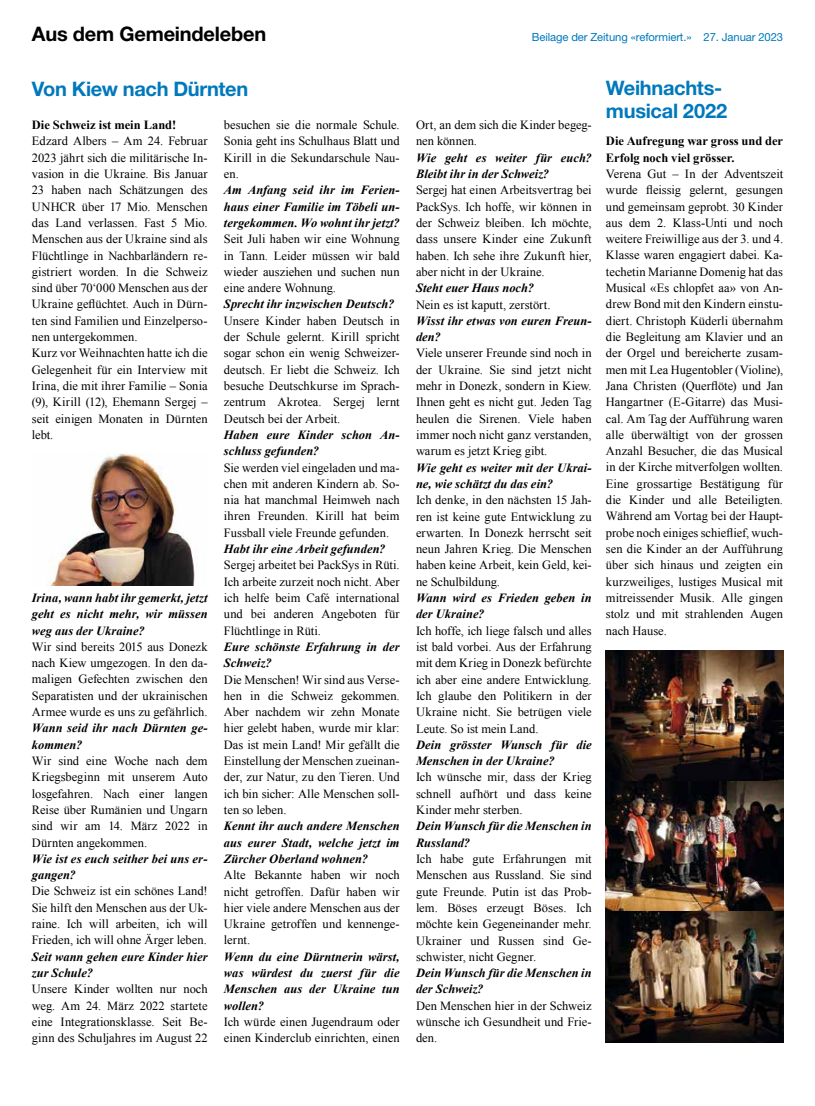
<style>
.page{position:relative;width:815px;height:1106px;background:#fff}
.page>*{position:absolute;margin:0;border:0;box-sizing:border-box;transform-origin:0 0}
.t1{font:700 20px/22.5px "Helvetica Neue LT Std";letter-spacing:-.015em;color:#0079bc}
.t2{font:700 20px "Helvetica Neue LT Std";letter-spacing:-.01em;color:#000}
.t3{font:12.5px/16.2px "Times New Roman";color:#000;text-align:justify}
.t4{font:italic 700 12.5px/16.2px "Times New Roman";letter-spacing:.005em;color:#000}
.t5{font:700 12.5px/16.2px "Times New Roman";color:#000}
.t6{font:11.25px "Helvetica Neue LT Std";letter-spacing:-.01em;color:#0079bc}
</style>
<div class="page">
<img style="left:48px;top:453px;width:147px;height:132px">
<img style="left:606px;top:651px;width:177px;height:391px">
<h1 class="t2" style="left:32px;top:22px;width:236px">Aus dem Gemeindeleben</h1>
<p class="t6" style="left:532px;top:30px;width:253px">Beilage der Zeitung «reformiert.» 27. Januar 2023</p>
<h1 class="t1" style="left:606px;top:76px;width:123px">Weihnachts&shy;musical 2022</h1>
<p class="t5" style="left:606px;top:133px;width:179px">Die Aufregung war gross und der<br>Erfolg noch viel grösser.</p>
<p class="t3" style="left:606px;top:165px;width:179px">Verena Gut – In der Adventszeit wurde fleissig gelernt, gesungen und gemeinsam geprobt. 30 Kinder aus dem 2. Klass-Unti und noch weitere Freiwillige aus der 3. und 4.<br>Klasse waren engagiert dabei. Ka&shy;techetin Marianne Domenig hat das Musical «Es chlopfet aa» von An&shy;drew Bond mit den Kindern einstu&shy;diert. Christoph Küderli übernahm die Begleitung am Klavier und an der Orgel und bereicherte zusam&shy;men mit Lea Hugentobler (Violine), Jana Christen (Querflöte) und Jan Hangartner (E-Gitarre) das Musi&shy;cal. Am Tag der Aufführung waren alle überwältigt von der grossen Anzahl Besucher, die das Musical in der Kirche mitverfolgen wollten.<br>Eine grossartige Bestätigung für die Kinder und alle Beteiligten.<br>Während am Vortag bei der Haupt&shy;probe noch einiges schieflief, wuch&shy;sen die Kinder an der Aufführung über sich hinaus und zeigten ein kurzweiliges, lustiges Musical mit mitreissender Musik. Alle gingen stolz und mit strahlenden Augen nach Hause.</p>
<h1 class="t1" style="left:32px;top:77px;width:218px">Von Kiew nach Dürnten</h1>
<p class="t3" style="left:224px;top:117px;width:177px">besuchen sie die normale Schule.<br>Sonia geht ins Schulhaus Blatt und Kirill in die Sekundarschule Nau&shy;en.</p>
<p class="t4" style="left:224px;top:182px;width:177px;text-align:justify">Am Anfang seid ihr im Ferien&shy;haus einer Familie im Töbeli un&shy;tergekommen. Wo wohnt ihr jetzt?</p>
<p class="t3" style="left:224px;top:231px;width:177px">Seit Juli haben wir eine Wohnung in Tann. Leider müssen wir bald wieder ausziehen und suchen nun eine andere Wohnung.</p>
<p class="t4" style="left:224px;top:296px;width:172px">Sprecht ihr inzwischen Deutsch?</p>
<p class="t3" style="left:224px;top:312px;width:177px">Unsere Kinder haben Deutsch in der Schule gelernt. Kirill spricht sogar schon ein wenig Schweizer&shy;deutsch. Er liebt die Schweiz. Ich besuche Deutschkurse im Sprach&shy;zentrum Akrotea. Sergej lernt Deutsch bei der Arbeit.</p>
<p class="t4" style="left:224px;top:426px;width:177px">Haben eure Kinder schon An&shy;schluss gefunden?</p>
<p class="t3" style="left:224px;top:459px;width:177px">Sie werden viel eingeladen und ma&shy;chen mit anderen Kindern ab. So&shy;nia hat manchmal Heimweh nach ihren Freunden. Kirill hat beim Fussball viele Freunde gefunden.</p>
<p class="t4" style="left:224px;top:540px;width:163px">Habt ihr eine Arbeit gefunden?</p>
<p class="t3" style="left:224px;top:557px;width:177px">Sergej arbeitet bei PackSys in Rüti.<br>Ich arbeite zurzeit noch nicht. Aber ich helfe beim Café international und bei anderen Angeboten für Flüchtlinge in Rüti.</p>
<p class="t4" style="left:224px;top:638px;width:177px">Eure schönste Erfahrung in der<br>Schweiz?</p>
<p class="t3" style="left:224px;top:671px;width:177px">Die Menschen! Wir sind aus Verse&shy;hen in die Schweiz gekommen.<br>Aber nachdem wir zehn Monate hier gelebt haben, wurde mir klar:<br>Das ist mein Land! Mir gefällt die Einstellung der Menschen zueinan&shy;der, zur Natur, zu den Tieren. Und ich bin sicher: Alle Menschen soll&shy;ten so leben.</p>
<p class="t4" style="left:224px;top:817px;width:177px;text-align:justify">Kennt ihr auch andere Menschen aus eurer Stadt, welche jetzt im Zürcher Oberland wohnen?</p>
<p class="t3" style="left:224px;top:866px;width:177px">Alte Bekannte haben wir noch nicht getroffen. Dafür haben wir hier viele andere Menschen aus der Ukraine getroffen und kennenge&shy;lernt.</p>
<p class="t4" style="left:224px;top:948px;width:177px;text-align:justify">Wenn du eine Dürntnerin wärst, was würdest du zuerst für die Menschen aus der Ukraine tun wollen?</p>
<p class="t3" style="left:224px;top:1013px;width:177px">Ich würde einen Jugendraum oder einen Kinderclub einrichten, einen</p>
<p class="t3" style="left:416px;top:117px;width:177px">Ort, an dem sich die Kinder begeg&shy;nen können.</p>
<p class="t4" style="left:416px;top:149px;width:177px">Wie geht es weiter für euch?<br>Bleibt ihr in der Schweiz?</p>
<p class="t3" style="left:416px;top:182px;width:177px">Sergej hat einen Arbeitsvertrag bei PackSys. Ich hoffe, wir können in der Schweiz bleiben. Ich möchte, dass unsere Kinder eine Zukunft haben. Ich sehe ihre Zukunft hier, aber nicht in der Ukraine.</p>
<p class="t4" style="left:416px;top:279px;width:119px">Steht euer Haus noch?</p>
<p class="t3" style="left:416px;top:296px;width:136px">Nein es ist kaputt, zerstört.</p>
<p class="t4" style="left:416px;top:312px;width:177px">Wisst ihr etwas von euren Freun&shy;den?</p>
<p class="t3" style="left:416px;top:345px;width:177px">Viele unserer Freunde sind noch in der Ukraine. Sie sind jetzt nicht mehr in Donezk, sondern in Kiew.<br>Ihnen geht es nicht gut. Jeden Tag heulen die Sirenen. Viele haben immer noch nicht ganz verstanden, warum es jetzt Krieg gibt.</p>
<p class="t4" style="left:416px;top:459px;width:177px">Wie geht es weiter mit der Ukrai&shy;ne, wie schätzt du das ein?</p>
<p class="t3" style="left:416px;top:491px;width:177px">Ich denke, in den nächsten 15 Jah&shy;ren ist keine gute Entwicklung zu erwarten. In Donezk herrscht seit neun Jahren Krieg. Die Menschen haben keine Arbeit, kein Geld, kei&shy;ne Schulbildung.</p>
<p class="t4" style="left:416px;top:589px;width:177px">Wann wird es Frieden geben in der Ukraine?</p>
<p class="t3" style="left:416px;top:622px;width:177px">Ich hoffe, ich liege falsch und alles ist bald vorbei. Aus der Erfahrung mit dem Krieg in Donezk befürchte ich aber eine andere Entwicklung.<br>Ich glaube den Politikern in der Ukraine nicht. Sie betrügen viele Leute. So ist mein Land.</p>
<p class="t4" style="left:416px;top:736px;width:177px">Dein grösster Wunsch für die<br>Menschen in der Ukraine?</p>
<p class="t3" style="left:416px;top:769px;width:177px">Ich wünsche mir, dass der Krieg schnell aufhört und dass keine Kinder mehr sterben.</p>
<p class="t4" style="left:416px;top:817px;width:177px">Dein Wunsch für die Menschen in<br>Russland?</p>
<p class="t3" style="left:416px;top:850px;width:177px">Ich habe gute Erfahrungen mit Menschen aus Russland. Sie sind gute Freunde. Putin ist das Prob&shy;lem. Böses erzeugt Böses. Ich möchte kein Gegeneinander mehr.<br>Ukrainer und Russen sind Ge&shy;schwister, nicht Gegner.</p>
<p class="t4" style="left:416px;top:964px;width:177px">Dein Wunsch für die Menschen in der Schweiz?</p>
<p class="t3" style="left:416px;top:997px;width:177px">Den Menschen hier in der Schweiz wünsche ich Gesundheit und Frie&shy;den.</p>
<p class="t5" style="left:32px;top:116px;width:146px">Die Schweiz ist mein Land!</p>
<p class="t3" style="left:32px;top:133px;width:177px;text-align:left">Edzard Albers – Am 24. Februar<br>2023 jährt sich die militärische In&shy;vasion in die Ukraine. Bis Januar<br>23 haben nach Schätzungen des<br>UNHCR über 17 Mio. Menschen das Land verlassen. Fast 5 Mio.<br>Menschen aus der Ukraine sind als<br>Flüchtlinge in Nachbarländern re&shy;gistriert worden. In die Schweiz sind über 70‘000 Menschen aus der<br>Ukraine geflüchtet. Auch in Dürn&shy;ten sind Familien und Einzelperso&shy;nen untergekommen.<br>Kurz vor Weihnachten hatte ich die<br>Gelegenheit für ein Interview mit<br>Irina, die mit ihrer Familie – Sonia (9), Kirill (12), Ehemann Sergej – seit einigen Monaten in Dürnten lebt.</p>
<p class="t4" style="left:32px;top:589px;width:177px;text-align:justify">Irina, wann habt ihr gemerkt, jetzt geht es nicht mehr, wir müssen weg aus der Ukraine?</p>
<p class="t3" style="left:32px;top:638px;width:177px">Wir sind bereits 2015 aus Donezk nach Kiew umgezogen. In den da&shy;maligen Gefechten zwischen den Separatisten und der ukrainischen Armee wurde es uns zu gefährlich.</p>
<p class="t4" style="left:32px;top:719px;width:177px">Wann seid ihr nach Dürnten ge&shy;kommen?</p>
<p class="t3" style="left:32px;top:752px;width:177px">Wir sind eine Woche nach dem Kriegsbeginn mit unserem Auto losgefahren. Nach einer langen Reise über Rumänien und Ungarn sind wir am 14. März 2022 in Dürnten angekommen.</p>
<p class="t4" style="left:32px;top:850px;width:177px">Wie ist es euch seither bei uns er&shy;gangen?</p>
<p class="t3" style="left:32px;top:883px;width:177px">Die Schweiz ist ein schönes Land!<br>Sie hilft den Menschen aus der Uk&shy;raine. Ich will arbeiten, ich will Frieden, ich will ohne Ärger leben.</p>
<p class="t4" style="left:32px;top:948px;width:177px">Seit wann gehen eure Kinder hier zur Schule?</p>
<p class="t3" style="left:32px;top:980px;width:177px">Unsere Kinder wollten nur noch weg. Am 24. März 2022 startete eine Integrationsklasse. Seit Be&shy;ginn des Schuljahres im August 22</p>
</div>
